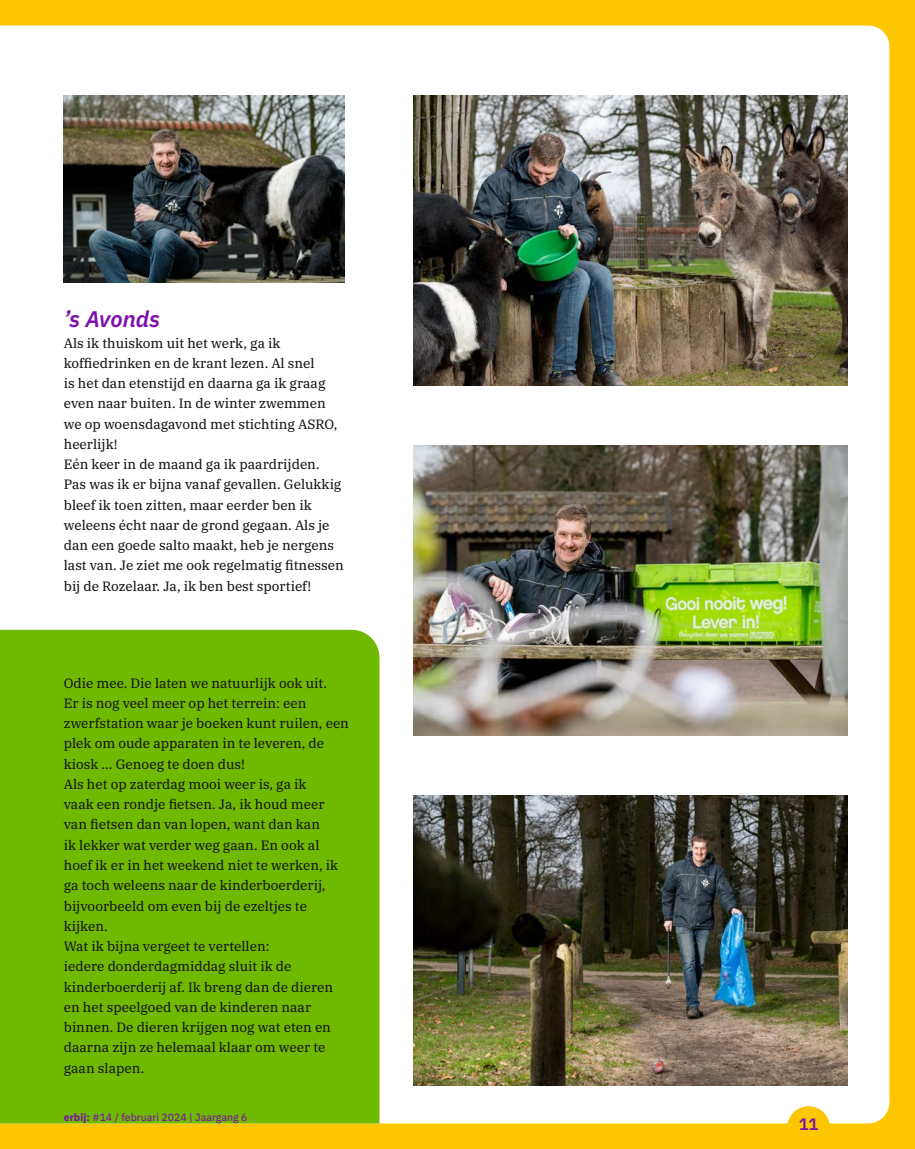
<style>
.page{position:relative;width:915px;height:1149px;background:#fff}
.page>*{position:absolute;margin:0;border:0;box-sizing:border-box;transform-origin:0 0}
.t1{font:italic 600 22.5px "IBM Plex Sans";color:#7c0faa}
.t2{font:600 16.5px "IBM Plex Sans";color:#7c0faa}
.t3{font:13.5px/20.2px "IBM Plex Serif Text";color:#151616}
.t4{font:10.5px "IBM Plex Sans Text";color:#7c0faa}
.s1{font-family:"IBM Plex Sans";font-weight:700}
</style>
<div class="page">
<div style="left:0;top:0;width:914px;height:1148px;background:#fcc600"></div>
<div style="left:0;top:26px;width:889px;height:1097px;background:#fff"></div>
<div style="left:0;top:629px;width:379px;height:494px;background:#6fba00"></div>
<img style="left:64px;top:96px;width:280px;height:187px">
<img style="left:413px;top:96px;width:434px;height:289px">
<img style="left:413px;top:795px;width:434px;height:289px">
<img style="left:413px;top:445px;width:434px;height:290px">
<svg style="left:787px;top:1106px;width:42px;height:18px"></svg>
<h1 class="t1" style="left:64px;top:301px;width:98px">’s Avonds</h1>
<p class="t3" style="left:64px;top:331px;width:281px">Als ik thuiskom uit het werk, ga ik koffiedrinken en de krant lezen. Al snel<br>is het dan etenstijd en daarna ga ik graag even naar buiten. In de winter zwemmen we op woensdagavond met stichting ASRO, heerlijk!<br>Eén keer in de maand ga ik paardrijden.<br>Pas was ik er bijna vanaf gevallen. Gelukkig bleef ik toen zitten, maar eerder ben ik weleens écht naar de grond gegaan. Als je dan een goede salto maakt, heb je nergens last van. Je ziet me ook regelmatig fitnessen bij de Rozelaar. Ja, ik ben best sportief!</p>
<p class="t3" style="left:64px;top:671px;width:286px">Odie mee. Die laten we natuurlijk ook uit.<br>Er is nog veel meer op het terrein: een zwerfstation waar je boeken kunt ruilen, een plek om oude apparaten in te leveren, de kiosk … Genoeg te doen dus!<br>Als het op zaterdag mooi weer is, ga ik<br>vaak een rondje fietsen. Ja, ik houd meer van fietsen dan van lopen, want dan kan<br>ik lekker wat verder weg gaan. En ook al hoef ik er in het weekend niet te werken, ik ga toch weleens naar de kinderboerderij, bijvoorbeeld om even bij de ezeltjes te kijken.<br>Wat ik bijna vergeet te vertellen:<br>iedere donderdagmiddag sluit ik de kinderboerderij af. Ik breng dan de dieren en het speelgoed van de kinderen naar binnen. De dieren krijgen nog wat eten en daarna zijn ze helemaal klaar om weer te gaan slapen.</p>
<p class="t4" style="left:64px;top:1109px;width:185px"><span class="s1">erbij:</span> #14 / februari 2024 | Jaargang 6</p>
<p class="t2" style="left:798px;top:1110px;width:21px">11</p>
</div>
